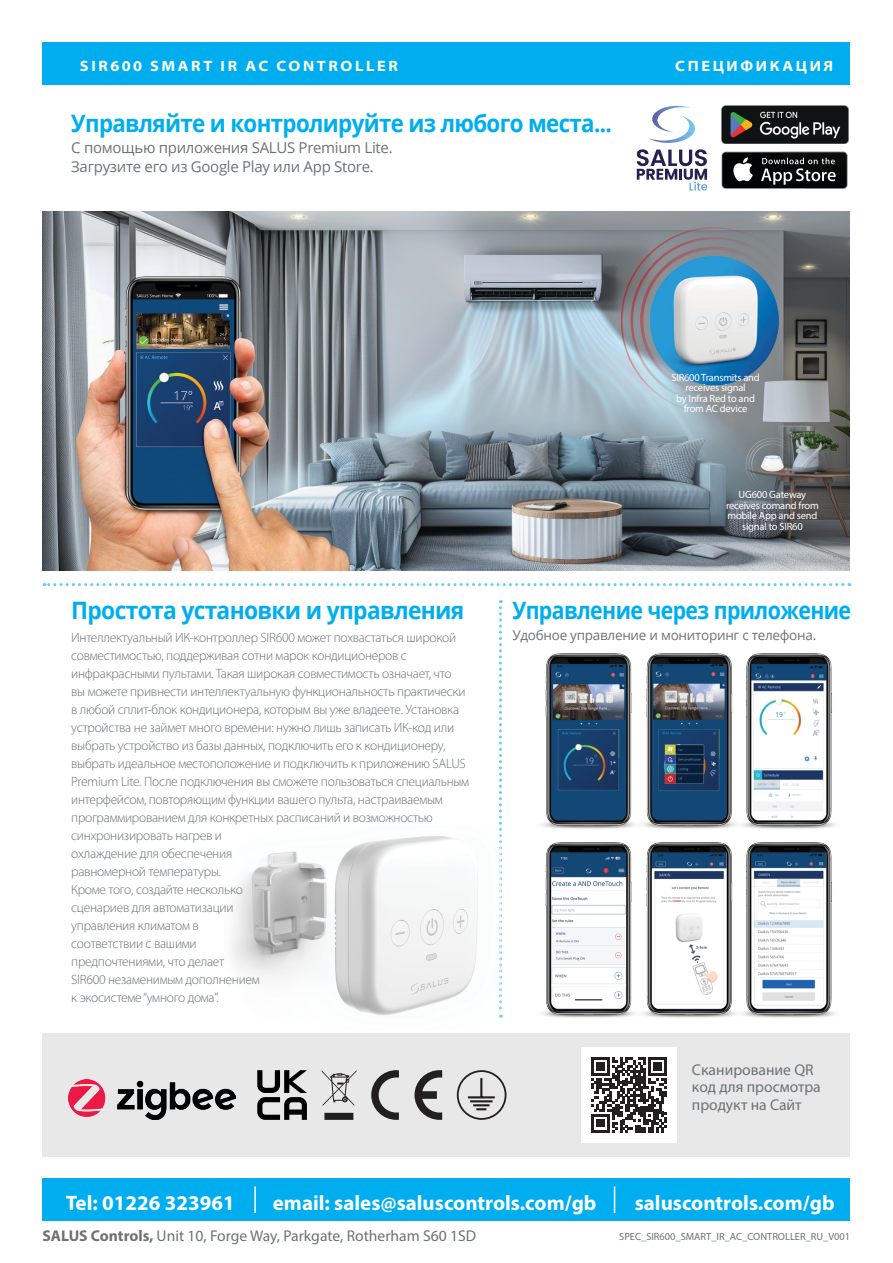
<style>
.page{position:relative;width:893px;height:1263px;background:#fff}
.page>*{position:absolute;margin:0;border:0;box-sizing:border-box;transform-origin:0 0}
.t1{font:700 24px "Open Sans";letter-spacing:-.03em;color:#00aeef;scale:.93 1}
.t2{font:700 24px "Open Sans";letter-spacing:-.03em;color:#00aeef;scale:.95 1}
.t3{font:700 24px "Open Sans";letter-spacing:-.03em;color:#00aeef;scale:.89 1}
.t4{font:700 21px "Myriad Pro";color:#fff}
.t5{font:15.6px/17.4px "Myriad Pro";color:#6c7276}
.t6{font:15px "Open Sans";letter-spacing:-.02em;color:#6c7276}
.t7{font:700 semi-expanded 15px "Myriad Pro";letter-spacing:.175em;color:#fff}
.Description{font:300 13.5px/18px "Myriad Pro";letter-spacing:-.02em;color:#6c7276}
.t8{font:13.5px "Open Sans";letter-spacing:-.02em;color:#6c7276}
.t9{font:10.5px/10.5px "Myriad Pro";letter-spacing:-.02em;color:#fff;text-align:center}
.t10{font:10.35px "Myriad Pro";color:#6c7276}
.s1{font-weight:700}
</style>
<div class="page">
<div style="left:43px;top:1033px;width:807px;height:124px;background:#e8e8e9"></div>
<div style="left:43px;top:43px;width:807px;height:42px;background:#00aeef"></div>
<div style="left:43px;top:1178px;width:807px;height:42px;background:#00aeef"></div>
<hr style="left:254px;top:1186px;width:2px;height:27px;background:#fff">
<svg style="left:614px;top:1186px;width:1px;height:27px"></svg>
<div style="left:581px;top:1047px;width:96px;height:96px;background:#fff"></div>
<svg style="left:591px;top:1057px;width:75px;height:75px"></svg>
<svg style="left:371px;top:1070px;width:28px;height:50px"></svg>
<svg style="left:414px;top:1070px;width:28px;height:50px"></svg>
<svg style="left:257px;top:1070px;width:50px;height:50px"></svg>
<svg style="left:480px;top:1078px;width:2px;height:18px"></svg>
<svg style="left:473px;top:1104px;width:16px;height:6px"></svg>
<hr style="left:470px;top:1100px;width:23px;height:2px;background:#231f20">
<hr style="left:468px;top:1096px;width:27px;height:2px;background:#231f20">
<div style="left:457px;top:1070px;width:49px;height:50px;border:2px solid #231f20;border-radius:50%"></div>
<svg style="left:322px;top:1070px;width:35px;height:50px"></svg>
<div style="left:722px;top:152px;width:125px;height:36px;background:#020304;border-radius:4px"></div>
<svg style="left:733px;top:157px;width:20px;height:24px"></svg>
<svg style="left:761px;top:152px;width:87px;height:37px"></svg>
<img style="left:721px;top:106px;width:128px;height:37px">
<svg style="left:44px;top:583px;width:799px;height:3px"></svg>
<svg style="left:499px;top:600px;width:3px;height:418px"></svg>
<img style="left:541px;top:653px;width:295px;height:365px">
<img style="left:43px;top:211px;width:806px;height:360px">
<img style="left:69px;top:1080px;width:167px;height:40px">
<svg style="left:649px;top:106px;width:46px;height:37px"></svg>
<svg style="left:637px;top:149px;width:70px;height:42px"></svg>
<img style="left:231px;top:826px;width:270px;height:192px">
<p class="t7" style="left:80px;top:56px;width:320px">SIR600 SMART IR AC CONTROLLER</p>
<p class="t7" style="left:675px;top:56px;width:160px">СПЕЦИФИКАЦИЯ</p>
<p class="t1" style="left:71px;top:106px;width:583px">Управляйте и контролируйте из любого места...</p>
<p class="t6" style="left:71px;top:137px;width:323px">С помощью приложения SALUS Premium Lite.</p>
<p class="t6" style="left:71px;top:157px;width:304px">Загрузите его из Google Play или App Store.</p>
<p class="t9" style="left:671px;top:372px;width:90px">SIR600 Transmits and receives signal</p>
<p class="t9" style="left:676px;top:393px;width:80px">by Infra Red to and from AC device</p>
<p class="t9" style="left:726px;top:489px;width:94px">UG600 Gateway receives comand from mobile App and send signal to SIR60</p>
<p class="t2" style="left:71px;top:594px;width:415px">Простота установки и управления</p>
<p class="Description" style="left:71px;top:629px;width:400px">Интеллектуальный ИК-контроллер SIR600 может похвастаться широкой совместимостью, поддерживая сотни марок кондиционеров с инфракрасными пультами. Такая широкая совместимость означает, что<br>вы можете привнести интеллектуальную функциональность практически в любой сплит-блок кондиционера, которым вы уже владеете. Установка устройства не займет много времени: нужно лишь записать ИК-код или выбрать устройство из базы данных, подключить его к кондиционеру, выбрать идеальное местоположение и подключить к приложению SALUS Premium Lite. После подключения вы сможете пользоваться специальным интерфейсом, повторяющим функции вашего пульта, настраиваемым программированием для конкретных расписаний и возможностью синхронизировать нагрев и<br>охлаждение для обеспечения<br>равномерной температуры.<br>Кроме того, создайте несколько<br>сценариев для автоматизации<br>управления климатом в<br>соответствии с вашими<br>предпочтениями, что делает<br>SIR600 незаменимым дополнением<br>к экосистеме “умного дома”.</p>
<p class="t3" style="left:512px;top:593px;width:382px">Управление через приложение</p>
<p class="t8" style="left:512px;top:626px;width:305px">Удобное управление и мониторинг с телефона.</p>
<p class="t5" style="left:692px;top:1061px;width:130px">Сканирование QR код для просмотра продукт на Сайт</p>
<p class="t4" style="left:66px;top:1189px;width:170px">Tel: 01226 323961</p>
<p class="t4" style="left:273px;top:1189px;width:325px">email: sales@saluscontrols.com/gb</p>
<p class="t4" style="left:635px;top:1189px;width:201px">saluscontrols.com/gb</p>
<p class="t5" style="left:43px;top:1226px;width:435px"><span class="s1">SALUS Controls,</span> Unit 10, Forge Way, Parkgate, Rotherham S60 1SD</p>
<p class="t10" style="left:619px;top:1230px;width:232px">SPEC_SIR600_SMART_IR_AC_CONTROLLER_RU_V001</p>
</div>
